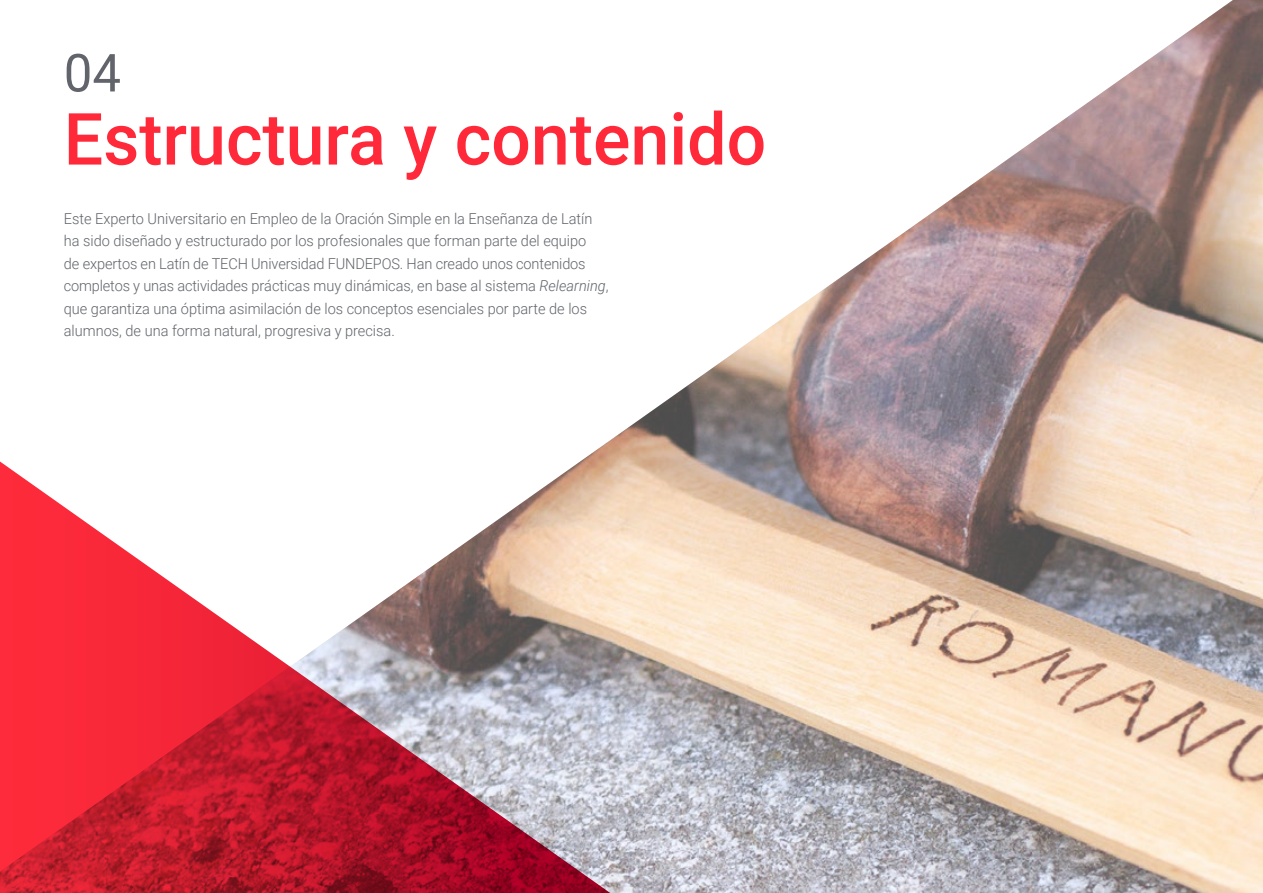
<style>
.page{position:relative;width:1263px;height:893px;background:#fff}
.page>*{position:absolute;margin:0;border:0;box-sizing:border-box;transform-origin:0 0}
.t1{font:500 72px "Roboto";color:#ff293a}
.t2{font:52.5px "Roboto";color:#61646a}
.t3{font:300 15px/22.5px "Roboto";color:#61646a}
.s1{font-style:italic}
</style>
<div class="page">
<img style="left:602px;top:0;width:661px;height:893px">
<svg style="left:0;top:446px;width:640px;height:447px"></svg>
<h2 class="t2" style="left:64px;top:36px;width:59px">04</h2>
<h1 class="t1" style="left:64px;top:89px;width:704px">Estructura y contenido</h1>
<p class="t3" style="left:64px;top:207px;width:546px">Este Experto Universitario en Empleo de la Oración Simple en la Enseñanza de Latín ha sido diseñado y estructurado por los profesionales que forman parte del equipo<br>de expertos en Latín de TECH Universidad FUNDEPOS. Han creado unos contenidos completos y unas actividades prácticas muy dinámicas, en base al sistema <span class="s1">Relearning</span>, que garantiza una óptima asimilación de los conceptos esenciales por parte de los alumnos, de una forma natural, progresiva y precisa.</p>
</div>
